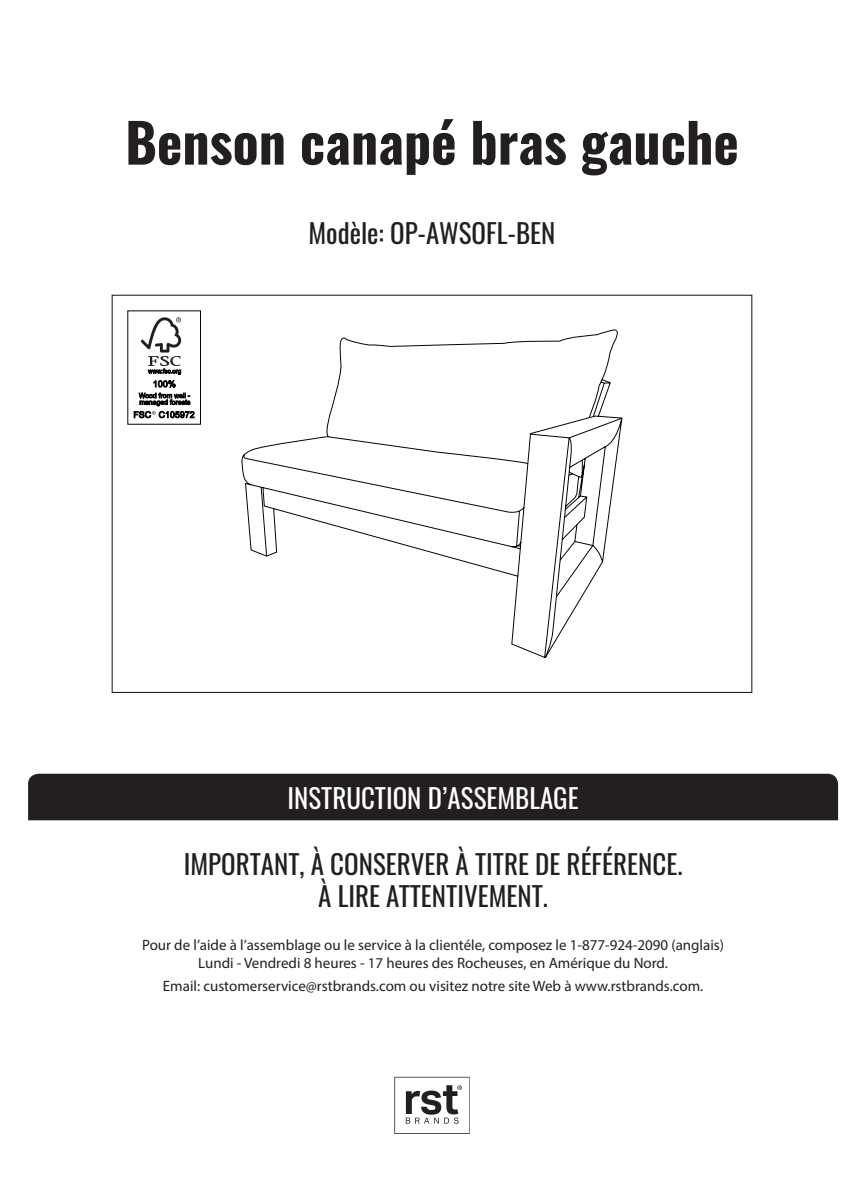
<style>
.page{position:relative;width:864px;height:1188px;background:#fff}
.page>*{position:absolute;margin:0;border:0;box-sizing:border-box;transform-origin:0 0}
.Collection_Name{font:700 54px "Oswald";color:#231f20}
.collection_descripti{font:27px/32.4px "Oswald";color:#231f20;text-align:center}
.t1{font:27px "Oswald";color:#fff}
.t2{font:15px/18px "Myriad Pro";color:#231f20;text-align:center}
</style>
<div class="page">
<svg style="left:394px;top:1077px;width:76px;height:57px"></svg>
<svg style="left:241px;top:329px;width:382px;height:330px"></svg>
<div style="left:28px;top:774px;width:810px;height:46px;background:#231f20"></div>
<div style="left:127px;top:311px;width:74px;height:114px;border:1px solid #040503"></div>
<svg style="left:134px;top:317px;width:61px;height:102px"></svg>
<p class="Collection_Name" style="left:125px;top:114px;width:615px">Benson canapé bras gauche</p>
<p class="collection_descripti" style="left:308px;top:214px;width:249px">Modèle: OP-AWSOFL-BEN</p>
<h2 class="t1" style="left:287px;top:774px;width:293px">INSTRUCTION D’ASSEMBLAGE</h2>
<h2 class="collection_descripti" style="left:184px;top:845px;width:500px">IMPORTANT, À CONSERVER À TITRE DE RÉFÉRENCE.<br>À LIRE ATTENTIVEMENT.</h2>
<p class="t2" style="left:142px;top:935px;width:584px">Pour de l’aide à l’assemblage ou le service à la clientéle, composez le 1-877-924-2090 (anglais)<br>Lundi - Vendredi 8 heures - 17 heures des Rocheuses, en Amérique du Nord.</p>
<p class="t2" style="left:163px;top:977px;width:542px">Email: customerservice@rstbrands.com ou visitez notre site Web à www.rstbrands.com.</p>
</div>
